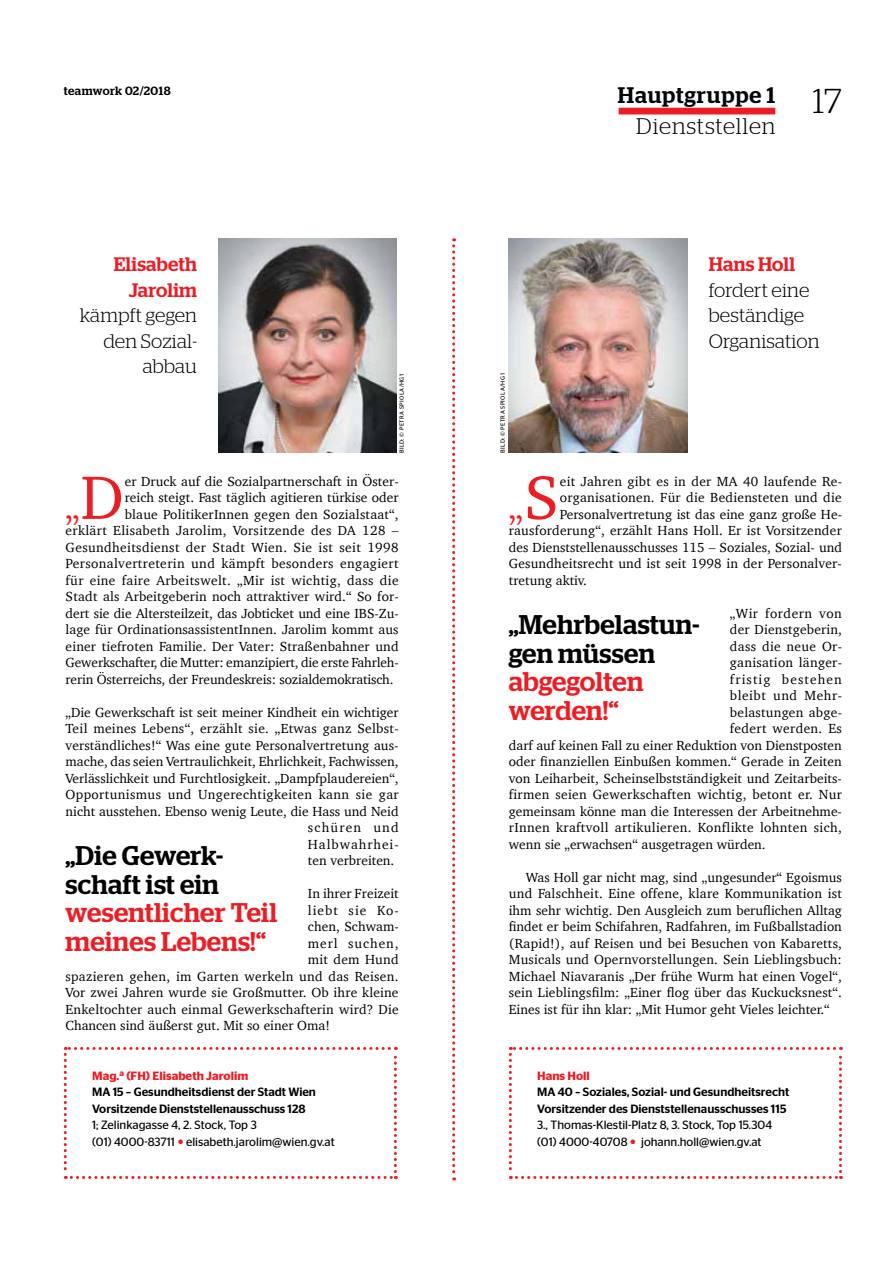
<style>
.page{position:relative;width:893px;height:1263px;background:#fff}
.page>*{position:absolute;margin:0;border:0;box-sizing:border-box;transform-origin:0 0}
.t1{font:34.8px "Charter";color:#ed1d24}
.t2{font:300 34.5px "Stag";color:#000}
.t3{font:500 27px/28.5px "Stag";letter-spacing:.01em;color:#ed1d24}
.t4{font:500 27px/28.5px "Stag";letter-spacing:.01em;color:#000}
.t5{font:300 22.5px "Stag";letter-spacing:.04em;color:#000}
.t6{font:500 22.5px "Stag";letter-spacing:.04em;color:#000}
.t7{font:300 19.5px/25.5px "Stag";letter-spacing:.01em;color:#000;text-align:right}
.t8{font:500 19.5px/25.5px "Stag";letter-spacing:.01em;color:#ed1d24;text-align:right}
.t9{font:13.5px/16.5px "Charter";letter-spacing:.01em;color:#000;text-align:justify}
.t10{font:13.5px "Charter";letter-spacing:.03em;color:#000}
.t11{font:13.5px "Charter";letter-spacing:-.01em;color:#000}
.t12{font:13.5px "Charter";letter-spacing:.07em;color:#000}
.t13{font:13.5px "Charter";letter-spacing:.08em;color:#000}
.t14{font:13.5px "Charter";letter-spacing:.035em;color:#000}
.t15{font:13.5px "Charter";letter-spacing:.04em;color:#000}
.t16{font:13.5px "Charter";letter-spacing:.075em;color:#000}
.t17{font:13.5px "Charter";letter-spacing:.09em;color:#000}
.t18{font:500 12px/16.5px "Stag Sans";color:#000}
.t19{font:12px/16.5px "Stag Sans";color:#000}
.t20{font:500 12px "Stag";letter-spacing:.035em;color:#000}
.t21{font:600 12px "Stag Sans";color:#ed1d24}
.t22{font:6px "Stag Sans";letter-spacing:.06em;color:#000}
.s1{font-size:62.7px}
.s2{font-weight:600;color:#ed1d24}
.s3{font-size:18px;color:#ed1d24}
</style>
<div class="page">
<div style="left:619px;top:108px;width:156px;height:6px;background:#ed1d24"></div>
<img style="left:218px;top:238px;width:179px;height:215px">
<img style="left:509px;top:238px;width:178px;height:215px">
<svg style="left:452px;top:238px;width:3px;height:942px"></svg>
<svg style="left:64px;top:1047px;width:333px;height:132px"></svg>
<svg style="left:509px;top:1047px;width:333px;height:132px"></svg>
<p class="t20" style="left:64px;top:83px;width:108px">teamwork 02/2018</p>
<h2 class="t2" style="left:813px;top:81px;width:31px">17</h2>
<h3 class="t6" style="left:618px;top:82px;width:159px">Hauptgruppe 1</h3>
<h3 class="t5" style="left:636px;top:113px;width:141px">Dienststellen</h3>
<h3 class="t8" style="left:114px;top:252px;width:85px">Elisabeth<br>Jarolim</h3>
<h3 class="t7" style="left:80px;top:302px;width:119px">kämpft gegen den Sozial&shy;abbau</h3>
<p class="t22" style="left:398px;top:453px;width:81px;rotate:-90deg">Bild: © Petra Spiola/HG 1</p>
<p class="t22" style="left:499px;top:453px;width:81px;rotate:-90deg">Bild: © Petra Spiola/HG 1</p>
<h3 class="t8" style="left:709px;top:252px;width:88px">Hans Holl</h3>
<h3 class="t7" style="left:709px;top:277px;width:112px;text-align:left">fordert eine beständige<br>Organisation</h3>
<h1 class="t1" style="left:66px;top:477px;width:60px">„<span class="s1">D</span></h1>
<p class="t9" style="left:125px;top:473px;width:275px">er Druck auf die Sozialpartnerschaft in Öster-</p>
<p class="t9" style="left:125px;top:489px;width:275px">reich steigt. Fast täglich agitieren türkise oder</p>
<p class="t9" style="left:125px;top:506px;width:275px">blaue PolitikerInnen gegen den Sozialstaat“,</p>
<p class="t9" style="left:66px;top:522px;width:334px">erklärt Elisabeth Jarolim, Vorsitzende des DA 128 –</p>
<p class="t10" style="left:66px;top:536px;width:334px">Gesundheitsdienst der Stadt Wien. Sie ist seit 1998</p>
<p class="t10" style="left:66px;top:552px;width:335px">Personalvertreterin und kämpft besonders engagiert</p>
<p class="t9" style="left:66px;top:572px;width:335px">für eine faire Arbeitswelt. „Mir ist wichtig, dass die</p>
<p class="t9" style="left:66px;top:588px;width:335px">Stadt als Arbeitgeberin noch attraktiver wird.“ So for-</p>
<p class="t9" style="left:66px;top:605px;width:335px">dert sie die Altersteilzeit, das Jobticket und eine IBS-Zu-</p>
<p class="t9" style="left:66px;top:621px;width:335px">lage für OrdinationsassistentInnen. Jarolim kommt aus</p>
<p class="t9" style="left:66px;top:638px;width:335px">einer tiefroten Familie. Der Vater: Straßenbahner und</p>
<p class="t11" style="left:66px;top:651px;width:335px">Gewerkschafter, die Mutter: emanzipiert, die erste Fahrleh-</p>
<p class="t11" style="left:66px;top:668px;width:329px">rerin Österreichs, der Freundeskreis: sozialdemokratisch.</p>
<p class="t9" style="left:66px;top:704px;width:335px">„Die Gewerkschaft ist seit meiner Kindheit ein wichtiger</p>
<p class="t9" style="left:66px;top:720px;width:333px">Teil meines Lebens“, erzählt sie. „Etwas ganz Selbst-</p>
<p class="t9" style="left:66px;top:737px;width:335px">verständliches!“ Was eine gute Personalvertretung aus-</p>
<p class="t9" style="left:66px;top:753px;width:335px">mache, das seien Vertraulichkeit, Ehrlichkeit, Fachwissen,</p>
<p class="t9" style="left:66px;top:770px;width:335px">Verlässlichkeit und Furchtlosigkeit. „Dampfplaudereien“,</p>
<p class="t10" style="left:66px;top:783px;width:335px">Opportunismus und Ungerechtigkeiten kann sie gar</p>
<p class="t9" style="left:66px;top:803px;width:335px">nicht ausstehen. Ebenso wenig Leute, die Hass und Neid</p>
<p class="t17" style="left:308px;top:816px;width:92px">schüren und</p>
<p class="t12" style="left:308px;top:832px;width:91px">Halbwahrhei-</p>
<p class="t9" style="left:308px;top:852px;width:88px">ten verbreiten.</p>
<p class="t9" style="left:308px;top:885px;width:92px">In ihrer Freizeit</p>
<p class="t16" style="left:308px;top:898px;width:92px">liebt sie Ko-</p>
<p class="t9" style="left:308px;top:918px;width:92px">chen, Schwam-</p>
<p class="t12" style="left:308px;top:931px;width:92px">merl suchen,</p>
<p class="t9" style="left:308px;top:951px;width:92px">mit dem Hund</p>
<p class="t9" style="left:66px;top:968px;width:334px">spazieren gehen, im Garten werkeln und das Reisen.</p>
<p class="t9" style="left:66px;top:984px;width:334px">Vor zwei Jahren wurde sie Großmutter. Ob ihre kleine</p>
<p class="t9" style="left:66px;top:1001px;width:335px">Enkeltochter auch einmal Gewerkschafterin wird? Die</p>
<p class="t9" style="left:66px;top:1017px;width:266px">Chancen sind äußerst gut. Mit so einer Oma!</p>
<h3 class="t4" style="left:66px;top:841px;width:159px">„Die Gewerk&shy;schaft ist ein</h3>
<h3 class="t3" style="left:66px;top:898px;width:213px">wesentlicher Teil meines Lebens!“</h3>
<p class="t18" style="left:92px;top:1067px;width:225px"><span class="s2">Mag.</span><sup>a</sup> <span class="s2">(FH) Elisabeth Jarolim<br></span>MA 15 – Gesundheitsdienst der Stadt Wien<br>Vorsitzende Dienststellenausschuss 128</p>
<p class="t19" style="left:92px;top:1117px;width:244px">1; Zelinkagasse 4, 2. Stock, Top 3<br>(01) 4000-83711 <span class="s3">•</span> elisabeth.jarolim@wien.gv.at</p>
<h1 class="t1" style="left:509px;top:477px;width:52px">„<span class="s1">S</span></h1>
<p class="t9" style="left:560px;top:473px;width:284px">eit Jahren gibt es in der MA 40 laufende Re-</p>
<p class="t9" style="left:560px;top:489px;width:283px">organisationen. Für die Bediensteten und die</p>
<p class="t9" style="left:560px;top:506px;width:284px">Personalvertretung ist das eine ganz große He-</p>
<p class="t9" style="left:509px;top:522px;width:334px">rausforderung“, erzählt Hans Holl. Er ist Vorsitzender</p>
<p class="t9" style="left:509px;top:539px;width:335px">des Dienststellenausschusses 115 – Soziales, Sozial- und</p>
<p class="t9" style="left:509px;top:555px;width:333px">Gesundheitsrecht und ist seit 1998 in der Personalver-</p>
<p class="t9" style="left:509px;top:572px;width:79px">tretung aktiv.</p>
<p class="t14" style="left:730px;top:602px;width:113px">„Wir fordern von</p>
<p class="t9" style="left:730px;top:621px;width:114px">der Dienstgeberin,</p>
<p class="t9" style="left:730px;top:638px;width:113px">dass die neue Or-</p>
<p class="t9" style="left:730px;top:654px;width:113px">ganisation länger-</p>
<p class="t13" style="left:730px;top:668px;width:113px">fristig bestehen</p>
<p class="t15" style="left:730px;top:684px;width:113px">bleibt und Mehr-</p>
<p class="t9" style="left:730px;top:704px;width:113px">belastungen abge-</p>
<p class="t9" style="left:730px;top:720px;width:113px">federt werden. Es</p>
<p class="t9" style="left:509px;top:737px;width:335px">darf auf keinen Fall zu einer Reduktion von Dienstposten</p>
<p class="t9" style="left:509px;top:753px;width:335px">oder finanziellen Einbußen kommen.“ Gerade in Zeiten</p>
<p class="t9" style="left:509px;top:770px;width:335px">von Leiharbeit, Scheinselbstständigkeit und Zeitarbeits-</p>
<p class="t9" style="left:509px;top:786px;width:335px">firmen seien Gewerkschaften wichtig, betont er. Nur</p>
<p class="t9" style="left:509px;top:803px;width:333px">gemeinsam könne man die Interessen der Arbeitnehme-</p>
<p class="t9" style="left:509px;top:819px;width:334px">rInnen kraftvoll artikulieren. Konflikte lohnten sich,</p>
<p class="t9" style="left:509px;top:836px;width:258px">wenn sie „erwachsen“ ausgetragen würden.</p>
<p class="t9" style="left:509px;top:869px;width:335px;text-indent:17px">Was Holl gar nicht mag, sind „ungesunder“ Egoismus und Falschheit. Eine offene, klare Kommunikation ist ihm sehr wichtig. Den Ausgleich zum beruflichen Alltag findet er beim Schifahren, Radfahren, im Fußballstadion (Rapid!), auf Reisen und bei Besuchen von Kabaretts, Musicals und Opernvorstellungen. Sein Lieblingsbuch:<br>Michael Niavaranis „Der frühe Wurm hat einen Vogel“, sein Lieblingsfilm: „Einer flog über das Kuckucksnest“.<br>Eines ist für ihn klar: „Mit Humor geht Vieles leichter.“</p>
<h3 class="t4" style="left:509px;top:610px;width:192px">„Mehrbelastun&shy;gen müssen</h3>
<h3 class="t3" style="left:509px;top:667px;width:136px">abgegolten werden!“</h3>
<p class="t21" style="left:537px;top:1069px;width:54px">Hans Holl</p>
<p class="t18" style="left:537px;top:1084px;width:253px">MA 40 – Soziales, Sozial- und Gesundheitsrecht<br>Vorsitzender des Dienststellenausschusses 115</p>
<p class="t19" style="left:537px;top:1117px;width:236px">3., Thomas-Klestil-Platz 8, 3. Stock, Top 15.304 (01) 4000-40708 <span class="s3">•</span> johann.holl@wien.gv.at</p>
</div>
